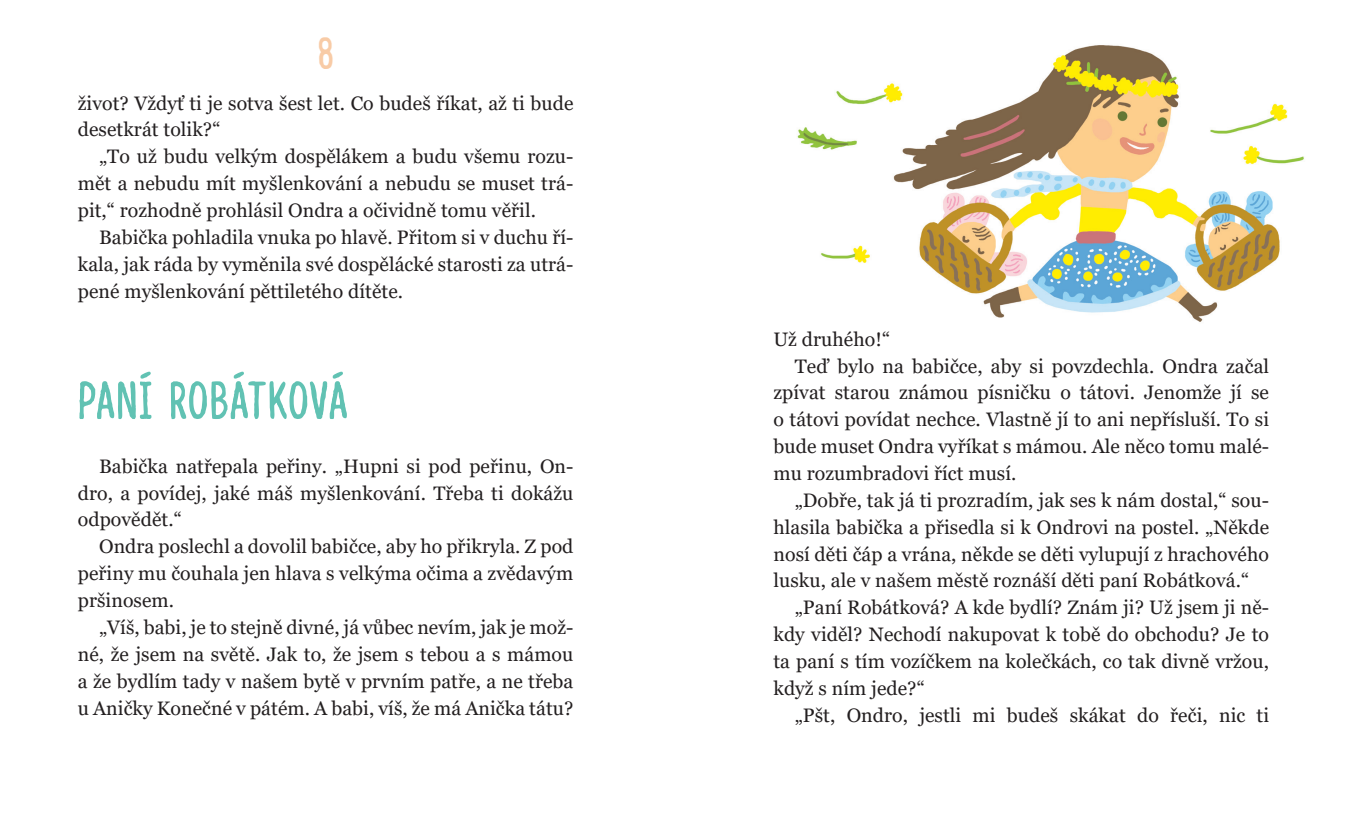
<style>
.page{position:relative;width:1347px;height:815px;background:#fff}
.page>*{position:absolute;margin:0;border:0;box-sizing:border-box;transform-origin:0 0}
.t1{font:54px "Lazingonasunnyafternoon";letter-spacing:.01em;color:#61c2b3}
.t2{font:45px "Lazingonasunnyafternoon";color:#f8cba6}
.t3{font:19.5px/26.8px "Georgia";letter-spacing:.005em;color:#231f20;text-align:justify}
</style>
<div class="page">
<img style="left:797px;top:45px;width:507px;height:277px">
<h2 class="t2" style="left:318px;top:35px;width:17px">8</h2>
<p class="t3" style="left:78px;top:89px;width:497px">život? Vždyť ti je sotva šest let. Co budeš říkat, až ti bude desetkrát tolik?“</p>
<p class="t3" style="left:78px;top:143px;width:497px;text-indent:21px">„To už budu velkým dospělákem a budu všemu rozu&shy;mět a nebudu mít myšlenkování a nebudu se muset trá&shy;pit,“ rozhodně prohlásil Ondra a očividně tomu věřil.</p>
<p class="t3" style="left:78px;top:224px;width:497px;text-indent:21px">Babička pohladila vnuka po hlavě. Přitom si v duchu ří&shy;kala, jak ráda by vyměnila své dospělácké starosti za utrá&shy;pené myšlenkování pěttiletého dítěte.</p>
<h1 class="t1" style="left:78px;top:378px;width:271px">PANÍ ROBÁTKOVÁ</h1>
<p class="t3" style="left:78px;top:452px;width:497px;text-indent:21px">Babička natřepala peřiny. „Hupni si pod peřinu, On&shy;dro, a povídej, jaké máš myšlenkování. Třeba ti dokážu odpovědět.“</p>
<p class="t3" style="left:78px;top:533px;width:497px;text-indent:21px">Ondra poslechl a dovolil babičce, aby ho přikryla. Z pod peřiny mu čouhala jen hlava s velkýma očima a zvědavým pršinosem.</p>
<p class="t3" style="left:78px;top:613px;width:497px;text-indent:21px">„Víš, babi, je to stejně divné, já vůbec nevím, jak je mož&shy;né, že jsem na světě. Jak to, že jsem s tebou a s mámou a že bydlím tady v našem bytě v prvním patře, a ne třeba u Aničky Konečné v pátém. A babi, víš, že má Anička tátu?</p>
<p class="t3" style="left:773px;top:325px;width:118px">Už druhého!“</p>
<p class="t3" style="left:794px;top:352px;width:476px">Teď bylo na babičce, aby si povzdechla. Ondra začal</p>
<p class="t3" style="left:773px;top:379px;width:497px">zpívat starou známou písničku o tátovi. Jenomže jí se</p>
<p class="t3" style="left:773px;top:406px;width:497px">o tátovi povídat nechce. Vlastně jí to ani nepřísluší. To si</p>
<p class="t3" style="left:773px;top:433px;width:497px">bude muset Ondra vyříkat s mámou. Ale něco tomu malé-</p>
<p class="t3" style="left:773px;top:460px;width:244px">mu rozumbradovi říct musí.</p>
<p class="t3" style="left:794px;top:486px;width:476px">„Dobře, tak já ti prozradím, jak ses k nám dostal,“ sou-</p>
<p class="t3" style="left:773px;top:513px;width:497px">hlasila babička a přisedla si k Ondrovi na postel. „Někde</p>
<p class="t3" style="left:773px;top:540px;width:497px">nosí děti čáp a vrána, někde se děti vylupují z hrachového</p>
<p class="t3" style="left:773px;top:567px;width:477px">lusku, ale v našem městě roznáší děti paní Robátková.“</p>
<p class="t3" style="left:794px;top:594px;width:476px">„Paní Robátková? A kde bydlí? Znám ji? Už jsem ji ně-</p>
<p class="t3" style="left:773px;top:621px;width:497px">kdy viděl? Nechodí nakupovat k tobě do obchodu? Je to</p>
<p class="t3" style="left:773px;top:647px;width:497px">ta paní s tím vozíčkem na kolečkách, co tak divně vržou,</p>
<p class="t3" style="left:773px;top:674px;width:153px">když s ním jede?“</p>
<p class="t3" style="left:794px;top:701px;width:476px">„Pšt, Ondro, jestli mi budeš skákat do řeči, nic ti</p>
</div>
